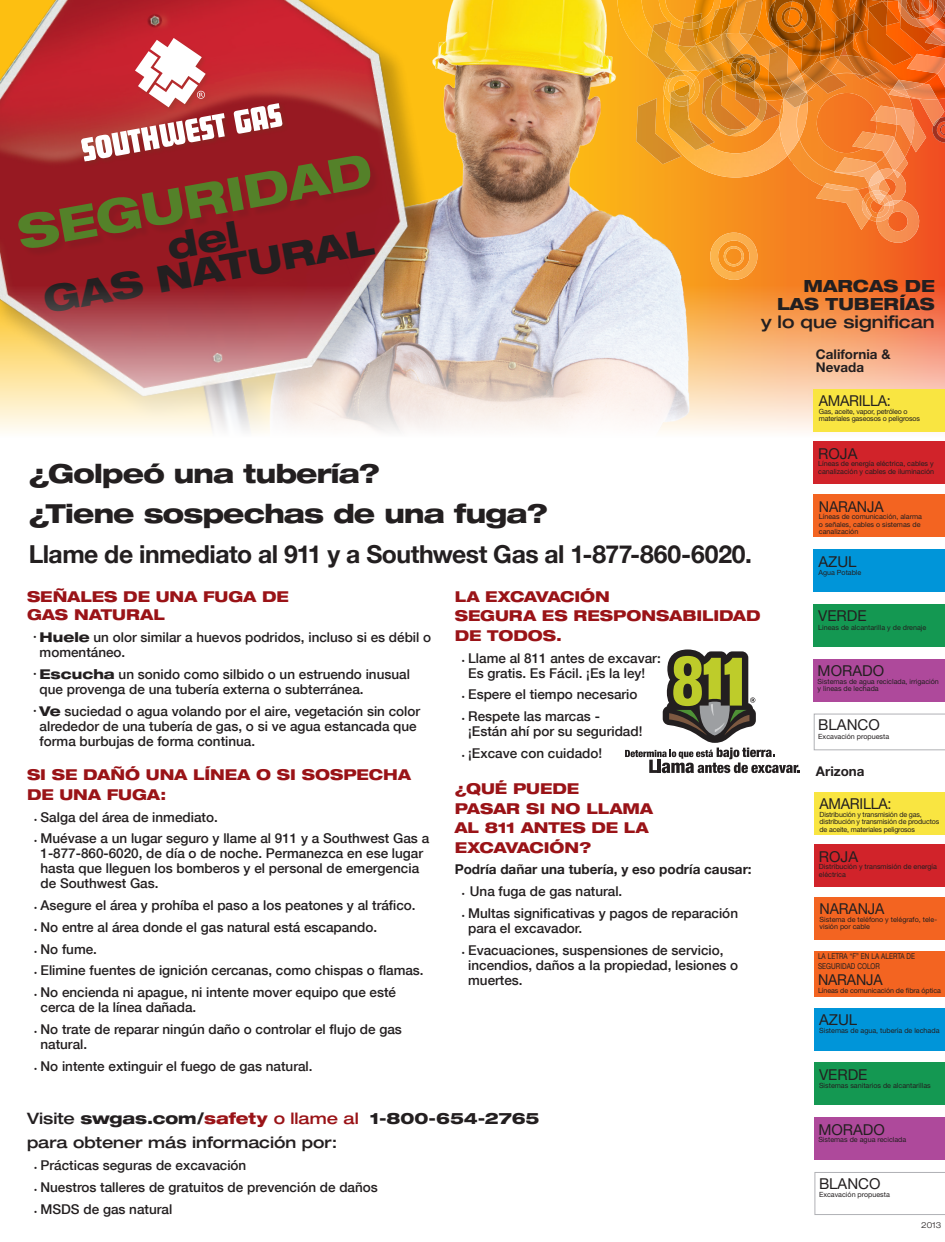
<style>
.page{position:relative;width:945px;height:1242px;background:#fff}
.page>*{position:absolute;margin:0;border:0;box-sizing:border-box;transform-origin:0 0}
.t1{font:800 expanded 46.5px "Helvetica Neue";color:#548129}
.t2{font:800 expanded 36.67px "Helvetica Neue";color:#231f20}
.t3{font:800 expanded 26.25px "Helvetica Neue";letter-spacing:-.03em;color:#231f20}
.t4{font:700 24.75px "Helvetica Neue";letter-spacing:-.02em;color:#231f20}
.t5{font:500 expanded 17.25px "Helvetica Neue";color:#231f20}
.t6{font:800 expanded 16.8px "Helvetica Neue";color:#231f20}
.t7{font:800 expanded 15.75px "Helvetica Neue";letter-spacing:-.01em;color:#231f20}
.t8{font:500 expanded 15.75px "Helvetica Neue";color:#231f20}
.t9{font:800 expanded 15px/19.5px "Helvetica Neue";color:#9a1317}
.t10{font:15px "Helvetica Neue LT Std";color:#231f20}
.t11{font:15px "Helvetica Neue LT Std";color:#231f20;scale:.95 1}
.t12{font:15px "Helvetica Neue LT Std";letter-spacing:-.02em;color:#231f20;scale:.96 1}
.t13{font:500 13.5px/15px "Helvetica Neue";color:#231f20}
.t14{font:700 13.5px "Helvetica Neue";color:#231f20}
.Body_bold{font:700 13.42px "Helvetica Neue LT Std";color:#231f20}
.t15{font:300 expanded 8.25px "Helvetica Neue";color:#231f20}
.t16{font:8.02px "Helvetica Neue";letter-spacing:.01em;color:#231f20;scale:.8 1}
.t17{font:7.12px/7.5px "Helvetica Neue LT Std";color:#231f20}
.t18{font:7.12px/7.5px "Helvetica Neue LT Std";letter-spacing:-.02em;color:#231f20}
.s1{font-size:6px}
.s2{font-weight:800;font-stretch:expanded}
.s3{font-weight:500}
.s4{color:#9a1317}
.s5{font-weight:500;color:#9a1317}
</style>
<div class="page">
<img style="left:738px;top:0;width:207px;height:158px">
<img style="left:494px;top:0;width:244px;height:158px">
<img style="left:0;top:0;width:494px;height:158px">
<div style="left:79px;top:37px;width:210px;height:131px;background:#5c4720;opacity:.25"></div>
<svg style="left:81px;top:113px;width:144px;height:44px"></svg>
<svg style="left:234px;top:103px;width:48px;height:31px"></svg>
<svg style="left:135px;top:38px;width:71px;height:69px"></svg>
<img style="left:0;top:158px;width:945px;height:416px">
<div style="left:814px;top:441px;width:131px;height:43px;background:#d1232a"></div>
<div style="left:814px;top:389px;width:131px;height:43px;background:#f9e541"></div>
<div style="left:814px;top:494px;width:131px;height:43px;background:#f36421"></div>
<div style="left:814px;top:604px;width:131px;height:43px;background:#149852"></div>
<div style="left:814px;top:659px;width:131px;height:43px;background:#ae499b"></div>
<svg style="left:814px;top:714px;width:131px;height:36px"></svg>
<div style="left:814px;top:549px;width:131px;height:43px;background:#0095d9"></div>
<div style="left:814px;top:844px;width:131px;height:43px;background:#d1232a"></div>
<div style="left:814px;top:792px;width:131px;height:43px;background:#f9e541"></div>
<div style="left:814px;top:897px;width:131px;height:43px;background:#f36421"></div>
<div style="left:814px;top:951px;width:131px;height:45px;background:#f36421"></div>
<div style="left:814px;top:1062px;width:131px;height:43px;background:#149852"></div>
<div style="left:814px;top:1117px;width:131px;height:43px;background:#ae499b"></div>
<svg style="left:814px;top:1172px;width:131px;height:43px"></svg>
<div style="left:814px;top:1008px;width:131px;height:43px;background:#0095d9"></div>
<svg style="left:625px;top:649px;width:175px;height:124px"></svg>
<div style="left:166px;top:221px;width:73px;height:39px;background:#971922"></div>
<p class="t1" style="left:13px;top:203px;width:361px;rotate:-10deg">SEGURIDAD</p>
<p class="t2" style="left:40px;top:277px;width:336px;rotate:-10deg">GAS NATURAL</p>
<p class="t6" style="left:803px;top:275px;width:133px">MARCAS DE</p>
<p class="t6" style="left:777px;top:293px;width:159px">LAS TUBERÍAS</p>
<p class="t5" style="left:761px;top:311px;width:175px">y lo que significan</p>
<p class="Body_bold" style="left:816px;top:346px;width:76px">California &amp;</p>
<p class="Body_bold" style="left:816px;top:359px;width:50px">Nevada</p>
<p class="t12" style="left:819px;top:392px;width:76px">AMARILLA:</p>
<p class="t18" style="left:819px;top:407px;width:103px">Gas, aceite, vapor, petróleo o materiales gaseosos o peligrosos</p>
<p class="t3" style="left:29px;top:457px;width:353px">¿Golpeó una tubería?</p>
<p class="t3" style="left:29px;top:497px;width:521px">¿Tiene sospechas de una fuga?</p>
<p class="t4" style="left:29px;top:535px;width:725px">Llame de inmediato al 911 y a Southwest Gas al 1-877-860-6020.</p>
<p class="t9" style="left:455px;top:586px;width:157px">LA EXCAVACIÓN</p>
<p class="t9" style="left:455px;top:606px;width:307px">SEGURA ES RESPONSABILIDAD</p>
<p class="t9" style="left:455px;top:625px;width:109px">DE TODOS.</p>
<p class="t13" style="left:468px;top:650px;width:194px;text-indent:-6px"><span class="s1">•</span> Llame al 811 antes de excavar:<br>Es gratis. Es Fácil. ¡Es la ley!</p>
<p class="t13" style="left:462px;top:686px;width:177px"><span class="s1">•</span> Espere el tiempo necesario</p>
<p class="t13" style="left:468px;top:708px;width:176px;text-indent:-6px"><span class="s1">•</span> Respete las marcas -<br>¡Están ahí por su seguridad!</p>
<p class="t13" style="left:462px;top:745px;width:142px"><span class="s1">•</span> ¡Excave con cuidado!</p>
<p class="t9" style="left:455px;top:779px;width:126px">¿QUÉ PUEDE</p>
<p class="t9" style="left:455px;top:798px;width:200px">PASAR SI NO LLAMA</p>
<p class="t9" style="left:455px;top:818px;width:196px">AL 811 ANTES DE LA</p>
<p class="t9" style="left:455px;top:837px;width:138px">EXCAVACIÓN?</p>
<p class="t14" style="left:455px;top:859px;width:298px">Podría dañar una tubería, y eso podría causar:</p>
<p class="t13" style="left:462px;top:883px;width:162px"><span class="s1">•</span> Una fuga de gas natural.</p>
<p class="t13" style="left:468px;top:905px;width:271px;text-indent:-6px"><span class="s1">•</span> Multas significativas y pagos de reparación para el excavador.</p>
<p class="t13" style="left:468px;top:942px;width:272px;text-indent:-6px"><span class="s1">•</span> Evacuaciones, suspensiones de servicio, incendios, daños a la propiedad, lesiones o muertes.</p>
<p class="t9" style="left:27px;top:587px;width:263px">SEÑALES DE UNA FUGA DE</p>
<p class="t9" style="left:27px;top:605px;width:139px">GAS NATURAL</p>
<p class="t13" style="left:40px;top:629px;width:393px;text-indent:-6px"><sup>•</sup> <span class="s2">Huele</span> un olor similar a huevos podridos, incluso si es débil o momentáneo.</p>
<p class="t13" style="left:40px;top:666px;width:372px;text-indent:-6px"><sup>•</sup> <span class="s2">Escucha</span> un sonido como silbido o un estruendo inusual que provenga de una tubería externa o subterránea.</p>
<p class="t13" style="left:40px;top:703px;width:382px;text-indent:-6px"><sup>•</sup> <span class="s2">Ve</span> suciedad o agua volando por el aire, vegetación sin color alrededor de una tubería de gas, o si ve agua estancada que forma burbujas de forma continua.</p>
<p class="t9" style="left:27px;top:765px;width:385px">SI SE DAÑÓ UNA LÍNEA O SI SOSPECHA<br>DE UNA FUGA:</p>
<p class="t13" style="left:34px;top:809px;width:185px"><span class="s1">•</span> Salga del área de inmediato.</p>
<p class="t13" style="left:40px;top:831px;width:390px;text-indent:-6px"><span class="s1">•</span> Muévase a un lugar seguro y llame al 911 y a Southwest Gas a 1-877-860-6020, de día o de noche. Permanezca en ese lugar hasta que lleguen los bomberos y el personal de emergencia de Southwest Gas.</p>
<p class="t13" style="left:34px;top:897px;width:383px"><span class="s1">•</span> Asegure el área y prohíba el paso a los peatones y al tráfico.</p>
<p class="t13" style="left:34px;top:919px;width:345px"><span class="s1">•</span> No entre al área donde el gas natural está escapando.</p>
<p class="t13" style="left:34px;top:941px;width:64px"><span class="s1">•</span> No fume.</p>
<p class="t13" style="left:34px;top:963px;width:391px"><span class="s1">•</span> Elimine fuentes de ignición cercanas, como chispas o flamas.</p>
<p class="t13" style="left:40px;top:984px;width:357px;text-indent:-6px"><span class="s1">•</span> No encienda ni apague, ni intente mover equipo que esté cerca de la línea dañada.</p>
<p class="t13" style="left:40px;top:1021px;width:363px;text-indent:-6px"><span class="s1">•</span> No trate de reparar ningún daño o controlar el flujo de gas natural.</p>
<p class="t13" style="left:34px;top:1058px;width:280px"><span class="s1">•</span> No intente extinguir el fuego de gas natural.</p>
<p class="t7" style="left:27px;top:1108px;width:514px"><span class="s3">Visite</span> swgas.com/<span class="s4">safety</span> <span class="s5">o llame al</span> 1-800-654-2765</p>
<p class="t8" style="left:27px;top:1133px;width:312px">para obtener más información por:</p>
<p class="t13" style="left:34px;top:1157px;width:214px"><span class="s1">•</span> Prácticas seguras de excavación</p>
<p class="t13" style="left:34px;top:1179px;width:345px"><span class="s1">•</span> Nuestros talleres de gratuitos de prevención de daños</p>
<p class="t13" style="left:34px;top:1201px;width:140px"><span class="s1">•</span> MSDS de gas natural</p>
<p class="t10" style="left:818px;top:445px;width:41px">ROJA</p>
<p class="t17" style="left:818px;top:460px;width:118px">Líneas de energía eléctrica, cables y canalización y cables de iluminación</p>
<p class="t11" style="left:819px;top:497px;width:70px">NARANJA</p>
<p class="t17" style="left:819px;top:513px;width:105px">Líneas de comunicación, alarma o señales, cables o sistemas de canalización</p>
<p class="t10" style="left:818px;top:552px;width:40px">AZUL</p>
<p class="t17" style="left:818px;top:569px;width:44px">Agua Potable</p>
<p class="t10" style="left:818px;top:607px;width:50px">VERDE</p>
<p class="t17" style="left:818px;top:623px;width:110px">Lineas de alcantarilla y de drenaje</p>
<p class="t10" style="left:818px;top:662px;width:68px">MORADO</p>
<p class="t17" style="left:818px;top:677px;width:123px">Sistemas de agua reciclada, irrigación y lineas de lechada</p>
<p class="t10" style="left:818px;top:716px;width:63px">BLANCO</p>
<p class="t17" style="left:818px;top:732px;width:72px">Excavación propuesta</p>
<p class="Body_bold" style="left:816px;top:763px;width:50px">Arizona</p>
<p class="t12" style="left:820px;top:795px;width:76px">AMARILLA:</p>
<p class="t18" style="left:820px;top:810px;width:121px">Distribución y transmisión de gas, distribución y transmisión de productos de aceite, materiales peligrosos</p>
<p class="t10" style="left:819px;top:847px;width:41px">ROJA</p>
<p class="t17" style="left:819px;top:863px;width:119px">Distribución y transmisión de energía eléctrica</p>
<p class="t11" style="left:820px;top:900px;width:70px">NARANJA</p>
<p class="t17" style="left:820px;top:916px;width:119px">Sistema de teléfono y telégrafo, tele&shy;visión por cable</p>
<p class="t16" style="left:818px;top:950px;width:123px">LA LETRA “F” EN LA ALERTA DE</p>
<p class="t16" style="left:818px;top:960px;width:79px">SEGURIDAD COLOR</p>
<p class="t11" style="left:818px;top:971px;width:70px">NARANJA</p>
<p class="t17" style="left:818px;top:987px;width:124px">Líneas de comunicación de fibra óptica</p>
<p class="t10" style="left:819px;top:1011px;width:40px">AZUL</p>
<p class="t17" style="left:819px;top:1027px;width:122px">Sistemas de agua, tubería de lechada</p>
<p class="t10" style="left:819px;top:1066px;width:50px">VERDE</p>
<p class="t17" style="left:819px;top:1082px;width:113px">Sistemas sanitarios de alcantarillas</p>
<p class="t10" style="left:818px;top:1120px;width:68px">MORADO</p>
<p class="t17" style="left:818px;top:1136px;width:89px">Sistemas de agua reciclada</p>
<p class="t10" style="left:819px;top:1175px;width:63px">BLANCO</p>
<p class="t17" style="left:819px;top:1191px;width:72px">Excavación propuesta</p>
<p class="t15" style="left:921px;top:1220px;width:22px">2013</p>
</div>
